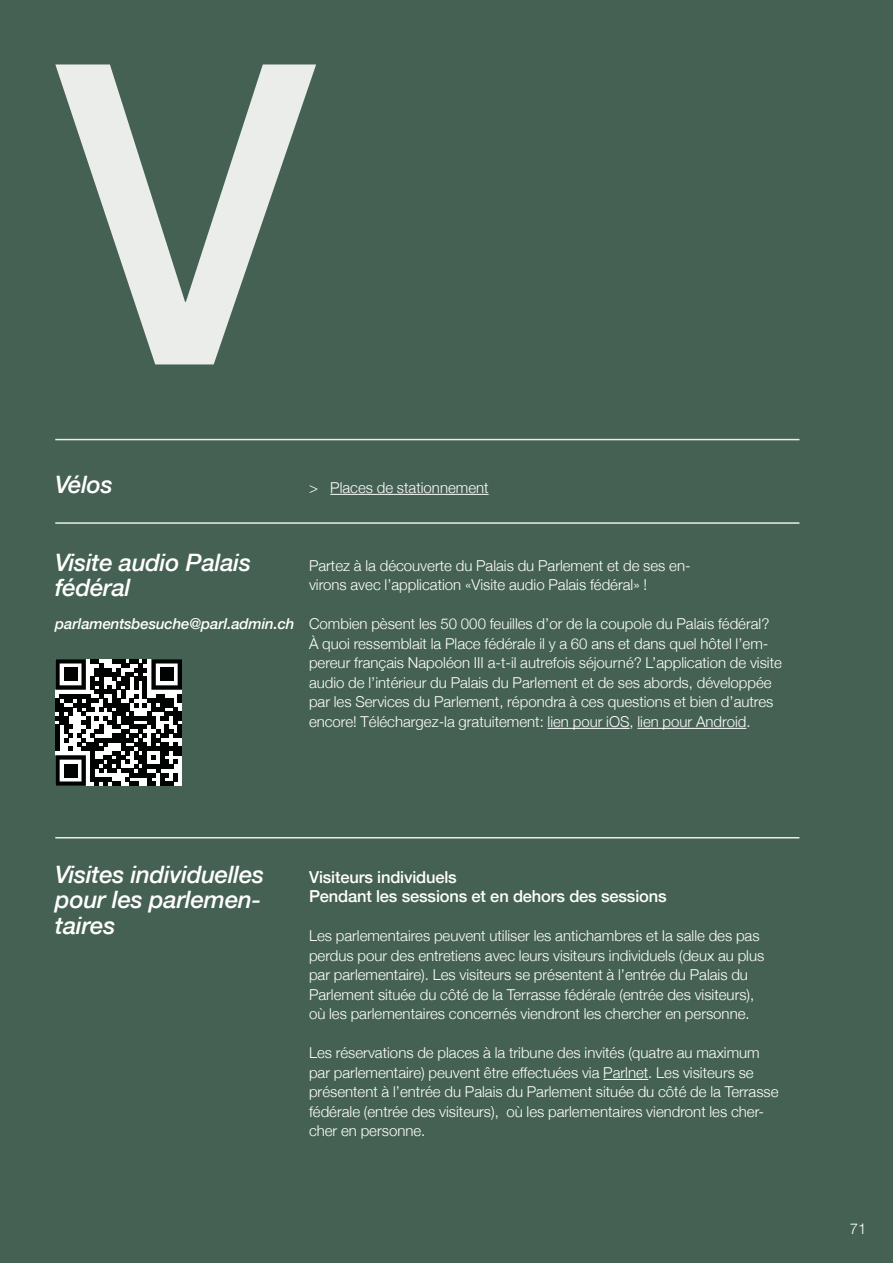
<style>
.page{position:relative;width:893px;height:1263px;background:#446153}
.page>*{position:absolute;margin:0;border:0;box-sizing:border-box;transform-origin:0 0}
.t1{font:500 420px "Helvetica Neue";color:#eaedea}
.t2{font:italic 500 24px/25.5px "Helvetica Neue";letter-spacing:-.01em;color:#fff}
.t3{font:500 16.5px/19.5px "Helvetica Neue";letter-spacing:-.01em;color:#fff}
.t4{font:300 15px/19.5px "Helvetica Neue";color:#fff}
.t5{font:italic 500 15px "Helvetica Neue";letter-spacing:-.01em;color:#fff}
</style>
<div class="page">
<hr style="left:55px;top:439px;width:254px;height:1px;background:#eaedea">
<hr style="left:309px;top:439px;width:490px;height:1px;background:#eaedea">
<hr style="left:55px;top:522px;width:254px;height:2px;background:#eaedea">
<hr style="left:309px;top:522px;width:490px;height:2px;background:#eaedea">
<hr style="left:55px;top:837px;width:254px;height:1px;background:#eaedea">
<hr style="left:309px;top:837px;width:490px;height:1px;background:#eaedea">
<hr style="left:330px;top:494px;width:159px;height:1px;background:#fff">
<hr style="left:548px;top:728px;width:82px;height:1px;background:#fff">
<hr style="left:637px;top:728px;width:109px;height:1px;background:#fff">
<hr style="left:603px;top:1079px;width:45px;height:1px;background:#fff">
<svg style="left:55px;top:659px;width:127px;height:127px;background:#6d6e6e"></svg>
<div style="left:64px;top:668px;width:13px;height:13px;background:#010202"></div>
<div style="left:160px;top:668px;width:13px;height:13px;background:#010202"></div>
<div style="left:64px;top:764px;width:13px;height:13px;background:#010202"></div>
<h1 class="t1" style="left:57px;top:-123px;width:258px">V</h1>
<h2 class="t2" style="left:55px;top:470px;width:59px">Vélos</h2>
<p class="t4" style="left:309px;top:477px;width:181px">&gt; Places de stationnement</p>
<h2 class="t2" style="left:55px;top:548px;width:197px">Visite audio Palais fédéral</h2>
<p class="t5" style="left:55px;top:611px;width:241px">parlamentsbesuche@parl.admin.ch</p>
<p class="t4" style="left:309px;top:555px;width:383px">Partez à la découverte du Palais du Parlement et de ses en&shy;virons avec l’application «Visite audio Palais fédéral» !</p>
<p class="t4" style="left:309px;top:613px;width:474px">Combien pèsent les 50 000 feuilles d’or de la coupole du Palais fédéral?<br>À quoi ressemblait la Place fédérale il y a 60 ans et dans quel hôtel l’em&shy;pereur français Napoléon III a-t-il autrefois séjourné? L’application de visite audio de l’intérieur du Palais du Parlement et de ses abords, développée par les Services du Parlement, répondra à ces questions et bien d’autres encore! Téléchargez-la gratuitement: lien pour iOS, lien pour Android.</p>
<h2 class="t2" style="left:55px;top:860px;width:210px">Visites individuelles pour les parlemen&shy;taires</h2>
<p class="t3" style="left:309px;top:866px;width:359px">Visiteurs individuels<br>Pendant les sessions et en dehors des sessions</p>
<p class="t4" style="left:309px;top:925px;width:457px">Les parlementaires peuvent utiliser les antichambres et la salle des pas perdus pour des entretiens avec leurs visiteurs individuels (deux au plus par parlementaire). Les visiteurs se présentent à l’entrée du Palais du Parlement située du côté de la Terrasse fédérale (entrée des visiteurs), où les parlementaires concernés viendront les chercher en personne.</p>
<p class="t4" style="left:309px;top:1042px;width:471px">Les réservations de places à la tribune des invités (quatre au maximum par parlementaire) peuvent être effectuées via Parlnet. Les visiteurs se présentent à l’entrée du Palais du Parlement située du côté de la Terrasse fédérale (entrée des visiteurs), où les parlementaires viendront les cher&shy;cher en personne.</p>
<p class="t4" style="left:850px;top:1218px;width:18px">71</p>
</div>
